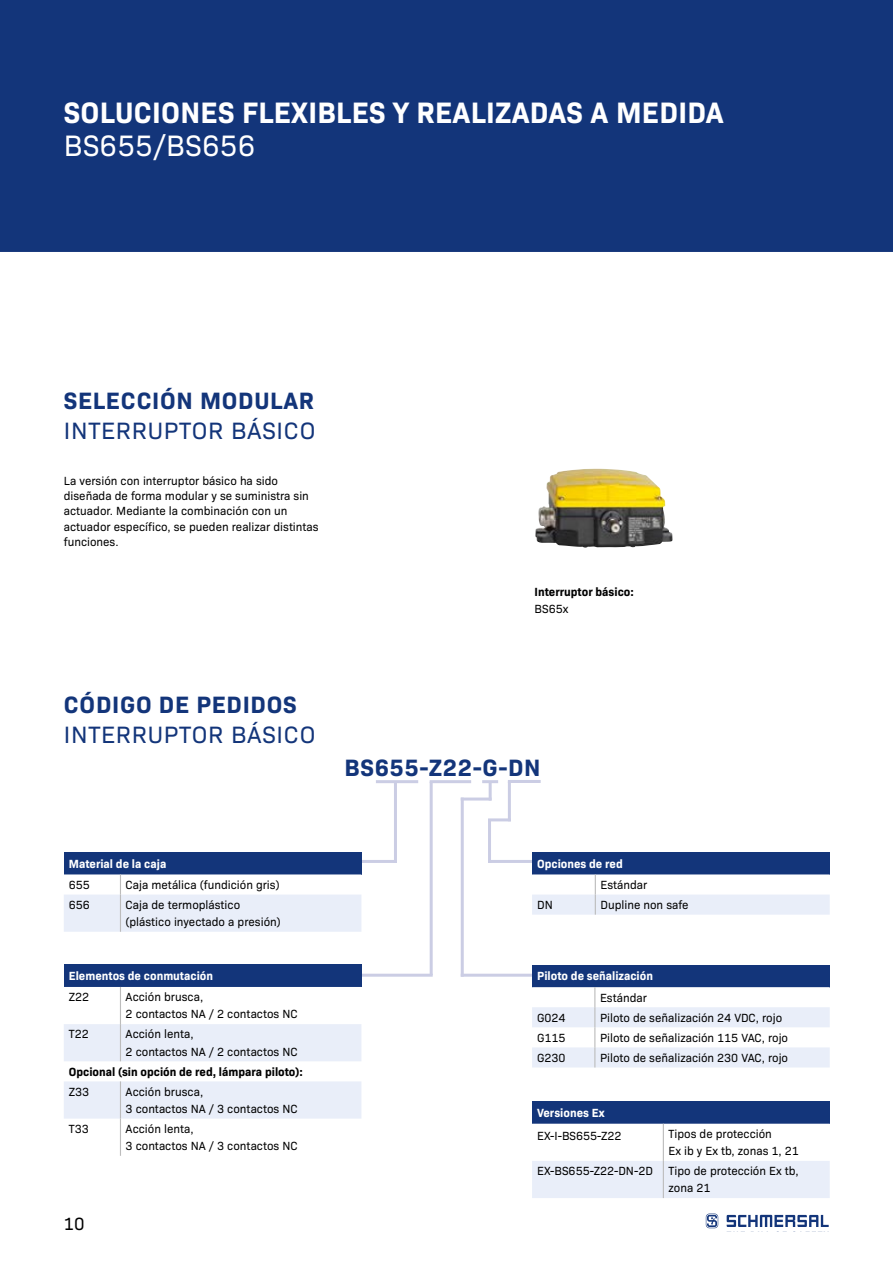
<style>
.page{position:relative;width:893px;height:1263px;background:#fff}
.page>*{position:absolute;margin:0;border:0;box-sizing:border-box;transform-origin:0 0}
.t1{font:700 30px "Bio Sans";letter-spacing:.01em;color:#fff}
.t2{font:30px "Bio Sans";letter-spacing:.01em;color:#fff}
.t3{font:700 24px "Bio Sans";letter-spacing:.03em;color:#13357a}
.t4{font:24px "Bio Sans";letter-spacing:.03em;color:#13357a}
.t5{font:18px "Bio Sans";color:#000}
.t6{font:12px/17.1px "Bio Sans";color:#000}
.t7{font:700 12px "Bio Sans";color:#fff}
.t8{font:700 12px "Bio Sans";color:#000}
</style>
<div class="page">
<svg style="left:727px;top:1215px;width:102px;height:12px"></svg>
<svg style="left:706px;top:1213px;width:12px;height:15px"></svg>
<hr style="left:316px;top:860px;width:81px;height:3px;background:#cbcde4">
<hr style="left:357px;top:974px;width:76px;height:3px;background:#cbcde4">
<hr style="left:461px;top:974px;width:96px;height:3px;background:#cbcde4">
<div style="left:64px;top:852px;width:297px;height:22px;background:#13357a"></div>
<svg style="left:64px;top:874px;width:297px;height:58px"></svg>
<hr style="left:120px;top:894px;width:1px;height:38px;background:#bcbcbc">
<div style="left:64px;top:965px;width:297px;height:22px;background:#13357a"></div>
<svg style="left:64px;top:1118px;width:297px;height:1px"></svg>
<svg style="left:64px;top:1024px;width:297px;height:94px"></svg>
<hr style="left:120px;top:987px;width:1px;height:37px;background:#bcbcbc">
<hr style="left:120px;top:1024px;width:1px;height:37px;background:#bcbcbc">
<hr style="left:120px;top:1081px;width:1px;height:37px;background:#bcbcbc">
<hr style="left:120px;top:1118px;width:1px;height:38px;background:#bcbcbc">
<hr style="left:488px;top:860px;width:52px;height:3px;background:#cbcde4">
<div style="left:532px;top:852px;width:298px;height:22px;background:#13357a"></div>
<svg style="left:532px;top:874px;width:298px;height:41px"></svg>
<div style="left:532px;top:965px;width:298px;height:22px;background:#13357a"></div>
<svg style="left:532px;top:987px;width:298px;height:80px"></svg>
<hr style="left:488px;top:818px;width:23px;height:3px;background:#cbcde4">
<hr style="left:376px;top:780px;width:42px;height:3px;background:#cbcde4">
<hr style="left:430px;top:780px;width:41px;height:3px;background:#cbcde4">
<hr style="left:482px;top:780px;width:16px;height:3px;background:#cbcde4">
<hr style="left:394px;top:782px;width:3px;height:81px;background:#cbcde4">
<hr style="left:430px;top:782px;width:3px;height:193px;background:#cbcde4">
<hr style="left:488px;top:820px;width:3px;height:43px;background:#cbcde4">
<hr style="left:461px;top:798px;width:3px;height:179px;background:#cbcde4">
<div style="left:532px;top:1101px;width:298px;height:23px;background:#13357a"></div>
<svg style="left:532px;top:1124px;width:298px;height:74px"></svg>
<hr style="left:663px;top:1124px;width:1px;height:37px;background:#bcbcbc">
<hr style="left:663px;top:1161px;width:1px;height:37px;background:#bcbcbc">
<img style="left:535px;top:469px;width:138px;height:79px">
<div style="left:0;top:0;width:893px;height:252px;background:#13357a"></div>
<hr style="left:508px;top:780px;width:33px;height:3px;background:#cbcde4">
<hr style="left:508px;top:781px;width:3px;height:40px;background:#cbcde4">
<hr style="left:461px;top:797px;width:30px;height:3px;background:#cbcde4">
<hr style="left:489px;top:781px;width:3px;height:19px;background:#cbcde4">
<h1 class="t1" style="left:64px;top:90px;width:661px">SOLUCIONES FLEXIBLES Y REALIZADAS A MEDIDA</h1>
<h1 class="t2" style="left:64px;top:124px;width:193px">BS655/BS656</h1>
<h2 class="t3" style="left:64px;top:382px;width:252px">SELECCIÓN MODULAR</h2>
<h2 class="t4" style="left:64px;top:413px;width:253px">INTERRUPTOR BÁSICO</h2>
<p class="t6" style="left:64px;top:472px;width:256px;line-height:15.1px">La versión con interruptor básico ha sido diseñada de forma modular y se suministra sin actuador. Mediante la combinación con un actuador específico, se pueden realizar distintas funciones.</p>
<p class="t8" style="left:535px;top:582px;width:101px">Interruptor básico:</p>
<p class="t6" style="left:535px;top:599px;width:35px">BS65x</p>
<h2 class="t3" style="left:64px;top:686px;width:234px">CÓDIGO DE PEDIDOS</h2>
<h2 class="t4" style="left:64px;top:717px;width:253px">INTERRUPTOR BÁSICO</h2>
<h2 class="t3" style="left:344px;top:750px;width:198px">BS655-Z22-G-DN</h2>
<p class="t7" style="left:69px;top:854px;width:99px">Material de la caja</p>
<p class="t6" style="left:69px;top:875px;width:23px">655</p>
<p class="t6" style="left:126px;top:875px;width:156px">Caja metálica (fundición gris)</p>
<p class="t6" style="left:69px;top:895px;width:23px">656</p>
<p class="t6" style="left:126px;top:895px;width:157px">Caja de termoplástico (plástico inyectado a presión)</p>
<p class="t7" style="left:69px;top:967px;width:146px">Elementos de conmutación</p>
<p class="t6" style="left:69px;top:988px;width:22px">Z22</p>
<p class="t6" style="left:126px;top:988px;width:174px">Acción brusca,<br>2 contactos NA / 2 contactos NC</p>
<p class="t6" style="left:69px;top:1025px;width:21px">T22</p>
<p class="t6" style="left:126px;top:1025px;width:174px">Acción lenta,<br>2 contactos NA / 2 contactos NC</p>
<p class="t8" style="left:69px;top:1062px;width:235px">Opcional (sin opción de red, lámpara piloto):</p>
<p class="t6" style="left:69px;top:1082px;width:22px">Z33</p>
<p class="t6" style="left:126px;top:1082px;width:174px">Acción brusca,<br>3 contactos NA / 3 contactos NC</p>
<p class="t6" style="left:69px;top:1119px;width:21px">T33</p>
<p class="t6" style="left:126px;top:1119px;width:174px">Acción lenta,<br>3 contactos NA / 3 contactos NC</p>
<h3 class="t5" style="left:63px;top:1210px;width:23px">10</h3>
<p class="t7" style="left:537px;top:854px;width:87px">Opciones de red</p>
<p class="t6" style="left:600px;top:875px;width:48px">Estándar</p>
<p class="t6" style="left:537px;top:895px;width:17px">DN</p>
<p class="t6" style="left:600px;top:895px;width:90px">Dupline non safe</p>
<p class="t7" style="left:537px;top:967px;width:117px">Piloto de señalización</p>
<p class="t6" style="left:600px;top:988px;width:48px">Estándar</p>
<p class="t6" style="left:537px;top:1008px;width:30px">G024</p>
<p class="t6" style="left:600px;top:1008px;width:184px">Piloto de señalización 24 VDC, rojo</p>
<p class="t6" style="left:537px;top:1028px;width:30px">G115</p>
<p class="t6" style="left:600px;top:1028px;width:190px">Piloto de señalización 115 VAC, rojo</p>
<p class="t6" style="left:537px;top:1048px;width:30px">G230</p>
<p class="t6" style="left:600px;top:1048px;width:190px">Piloto de señalización 230 VAC, rojo</p>
<p class="t7" style="left:537px;top:1103px;width:69px">Versiones Ex</p>
<p class="t6" style="left:537px;top:1126px;width:86px">EX-I-BS655-Z22</p>
<p class="t6" style="left:668px;top:1124px;width:132px">Tipos de protección<br>Ex ib y Ex tb, zonas 1, 21</p>
<p class="t6" style="left:537px;top:1161px;width:117px">EX-BS655-Z22-DN-2D</p>
<p class="t6" style="left:668px;top:1161px;width:132px">Tipo de protección Ex tb, zona 21</p>
</div>
